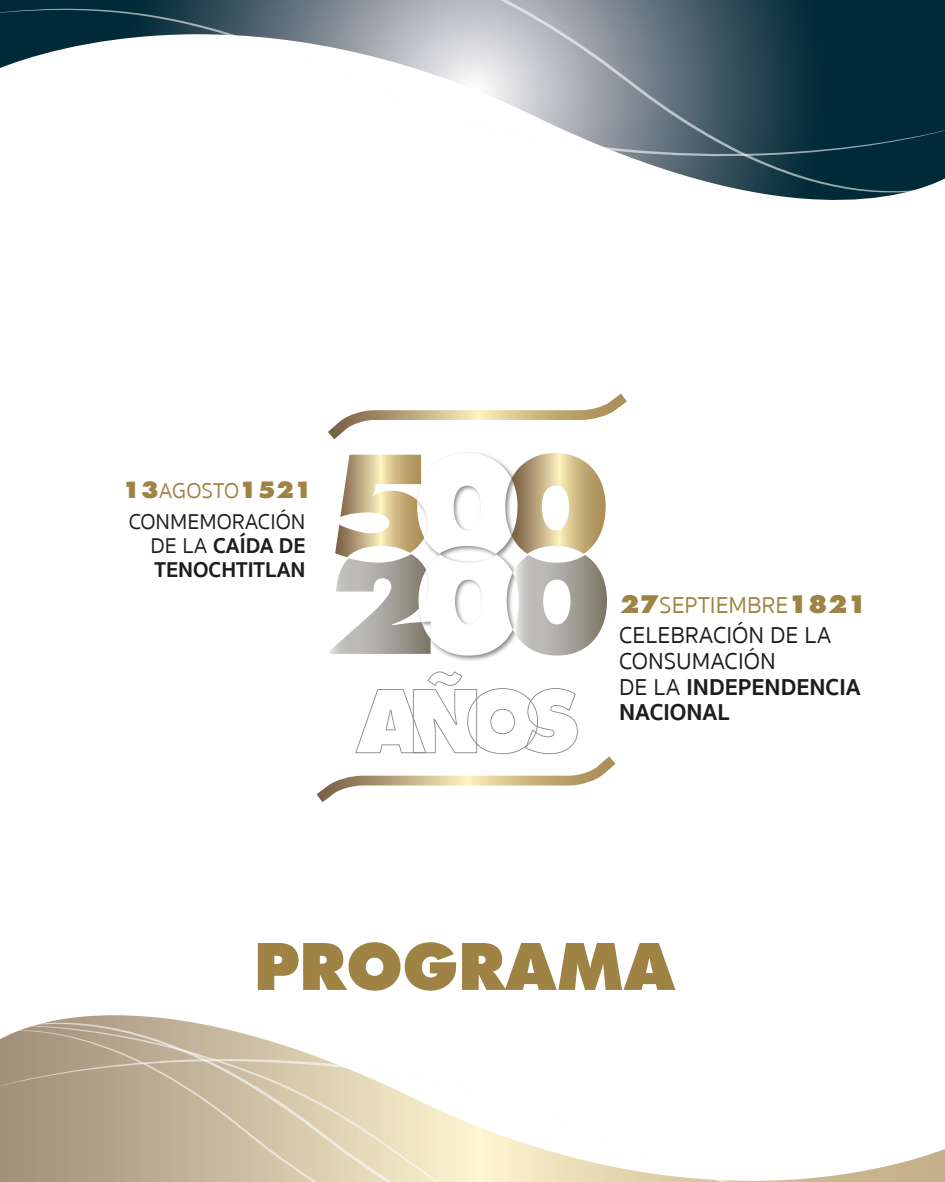
<style>
.page{position:relative;width:945px;height:1182px;background:#fff}
.page>*{position:absolute;margin:0;border:0;box-sizing:border-box;transform-origin:0 0}
.t1{font:800 62.21px "Futura LT";color:#9f8344}
.t2{font:23.62px/25.6px "Sukhumvit Set Text";color:#1d1d1b}
.t3{font:700 23.62px/25.6px "Sukhumvit Set";color:#1d1d1b}
.t4{font:23.62px "Sukhumvit Set Text";color:#9f8344}
.t5{font:700 21.96px/23.8px "Sukhumvit Set";color:#1d1d1b}
.t6{font:21.96px "Sukhumvit Set Text";color:#1d1d1b}
.t7{font:800 21.96px "Futura LT";color:#9f8344}
.s1{font-family:"Sukhumvit Set Text";font-weight:400}
.s2{font-family:"Futura LT";font-weight:800}
</style>
<div class="page">
<svg style="left:0;top:0;width:907px;height:200px"></svg>
<svg style="left:0;top:9px;width:139px;height:147px"></svg>
<svg style="left:139px;top:0;width:806px;height:192px"></svg>
<svg style="left:48px;top:1015px;width:142px;height:7px"></svg>
<svg style="left:811px;top:1149px;width:134px;height:32px"></svg>
<svg style="left:36px;top:1022px;width:775px;height:159px"></svg>
<svg style="left:21px;top:1025px;width:643px;height:156px"></svg>
<svg style="left:0;top:1030px;width:604px;height:151px"></svg>
<img style="left:447px;top:655px;width:48px;height:6px">
<svg style="left:328px;top:393px;width:299px;height:46px"></svg>
<svg style="left:317px;top:671px;width:299px;height:131px"></svg>
<svg style="left:329px;top:453px;width:278px;height:202px"></svg>
<p class="t7" style="left:122px;top:475px;width:192px">13<span class="s1">AGOSTO</span>1521</p>
<p class="t6" style="left:129px;top:506px;width:178px">CONMEMORACIÓN</p>
<p class="t5" style="left:150px;top:534px;width:157px"><span class="s1">DE LA</span> CAÍDA DE<br>TENOCHTITLAN</p>
<p class="t4" style="left:620px;top:589px;width:249px"><span class="s2">27</span>SEPTIEMBRE<span class="s2">1821</span></p>
<p class="t2" style="left:619px;top:623px;width:214px">CELEBRACIÓN DE LA<br>CONSUMACIÓN</p>
<p class="t3" style="left:619px;top:674px;width:243px"><span class="s1">DE LA</span> INDEPENDENCIA<br>NACIONAL</p>
<h1 class="t1" style="left:254px;top:927px;width:423px">PROGRAMA</h1>
</div>
